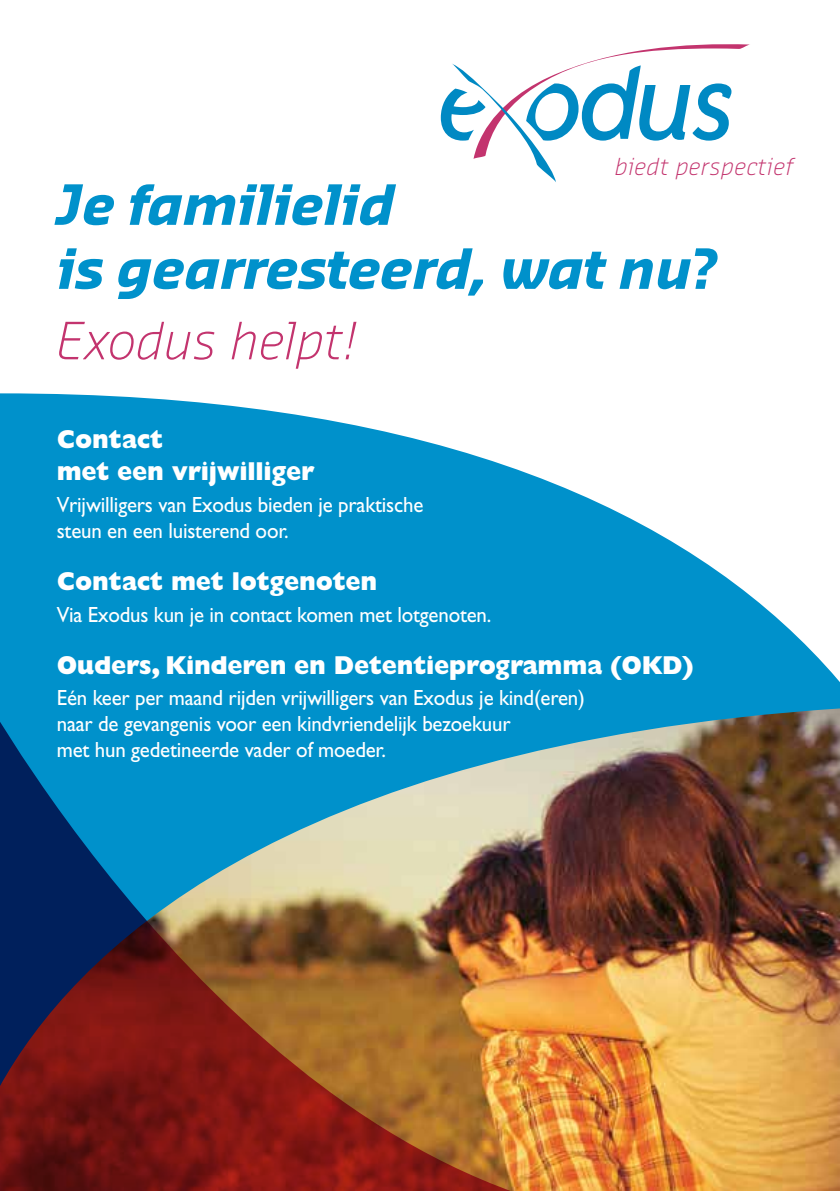
<style>
.page{position:relative;width:840px;height:1191px;background:#fff}
.page>*{position:absolute;margin:0;border:0;box-sizing:border-box;transform-origin:0 0}
.t1{font:italic 700 54px/64px "Sansa";letter-spacing:-.015em;color:#0091cb}
.t2{font:italic 300 50px "Sansa";color:#c3346e}
.t3{font:800 26px/31.6px "Gill Sans";letter-spacing:-.01em;color:#fff;scale:.95 1}
.t4{font:italic 300 22.8px "Sansa";letter-spacing:.025em;color:#c3346e}
.t5{font:22px/26px "Gill Sans";letter-spacing:-.01em;color:#fff;scale:.95 1}
</style>
<div class="page">
<svg style="left:0;top:393px;width:839px;height:315px;fill:#0091cb"></svg>
<img style="left:625px;top:708px;width:214px;height:483px">
<svg style="left:440px;top:44px;width:310px;height:138px"></svg>
<img style="left:0;top:563px;width:625px;height:628px">
<p class="t4" style="left:614px;top:152px;width:180px">biedt perspectief</p>
<h1 class="t1" style="left:57px;top:170px;width:663px">Je familielid<br>is gearresteerd, wat nu?</h1>
<h2 class="t2" style="left:57px;top:309px;width:301px">Exodus helpt!</h2>
<p class="t3" style="left:57px;top:424px;width:272px">Contact<br>met een vrijwilliger</p>
<p class="t5" style="left:57px;top:491px;width:387px">Vrijwilligers van Exodus bieden je praktische steun en een luisterend oor.</p>
<p class="t3" style="left:57px;top:565px;width:339px">Contact met lotgenoten</p>
<p class="t5" style="left:57px;top:601px;width:459px">Via Exodus kun je in contact komen met lotgenoten.</p>
<p class="t3" style="left:57px;top:649px;width:671px">Ouders, Kinderen en Detentieprogramma (OKD)</p>
<p class="t5" style="left:57px;top:684px;width:557px">Eén keer per maand rijden vrijwilligers van Exodus je kind(eren) naar de gevangenis voor een kindvriendelijk bezoekuur<br>met hun gedetineerde vader of moeder.</p>
</div>
